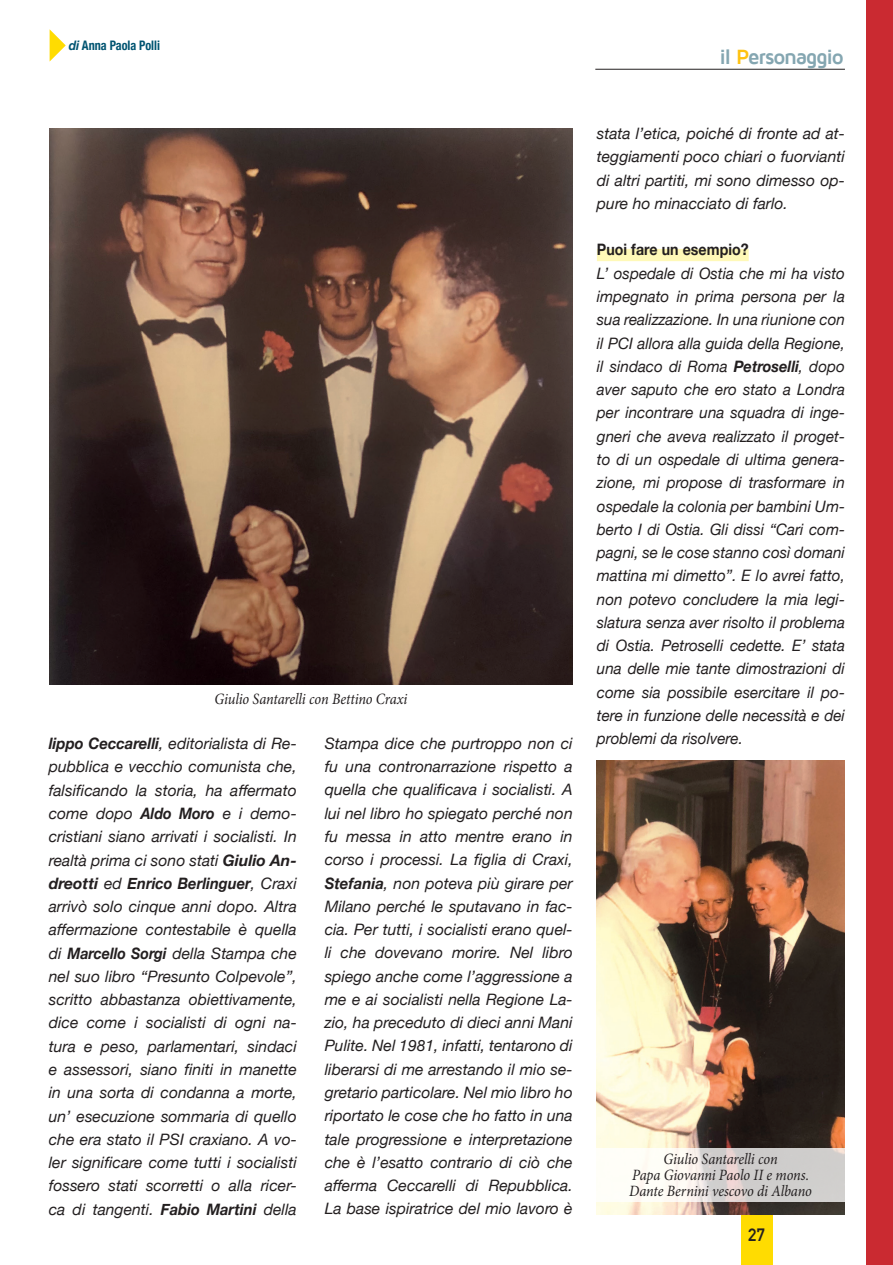
<style>
.page{position:relative;width:893px;height:1265px;background:#fff}
.page>*{position:absolute;margin:0;border:0;box-sizing:border-box;transform-origin:0 0}
.t1{font:700 21.18px "Maven Pro";letter-spacing:-.065em;color:#84a6b1}
.t2{font:700 17.5px "DIN Alternate";color:#231f20}
.t3{font:italic 15.75px/23.3px "Helvetica Neue";color:#231f20;text-align:justify}
.t4{font:italic 15.75px/15.8px "Minion Pro";letter-spacing:-.01em;color:#231f20;text-align:center;scale:.91 1}
.t5{font:700 15.75px "Helvetica Neue";letter-spacing:.005em;color:#231f20;scale:.9 1}
.t6{font:700 condensed 13.12px "Helvetica Neue";color:#005471;scale:.93 1}
.s1{font-style:italic;font-stretch:normal}
.s2{color:#fec210}
.s3{font-weight:700}
</style>
<div class="page">
<hr style="left:595px;top:69px;width:250px;height:1px;background:#231f20">
<svg style="left:50px;top:29px;width:16px;height:32px"></svg>
<div style="left:867px;top:0;width:26px;height:1265px;background:#ca2a31"></div>
<div style="left:597px;top:249px;width:152px;height:12px;background:#fff9b8"></div>
<div style="left:741px;top:1215px;width:31px;height:50px;background:#ffdc01"></div>
<img style="left:50px;top:129px;width:523px;height:556px">
<img style="left:596px;top:761px;width:248px;height:454px">
<svg style="left:596px;top:1149px;width:249px;height:53px"></svg>
<p class="t6" style="left:69px;top:34px;width:100px"><span class="s1">di</span> Anna Paola Polli</p>
<p class="t4" style="left:215px;top:691px;width:214px">Giulio Santarelli con Bettino Craxi</p>
<h1 class="t1" style="left:719px;top:45px;width:126px">il <span class="s2">P</span>ersonaggio</h1>
<p class="t3" style="left:597px;top:123px;width:250px">stata l’etica, poiché di fronte ad at&shy;teggiamenti poco chiari o fuorvianti di altri partiti, mi sono dimesso op&shy;pure ho minacciato di farlo.</p>
<p class="t5" style="left:597px;top:237px;width:170px">Puoi fare un esempio?</p>
<p class="t3" style="left:597px;top:262px;width:250px">L’ ospedale di Ostia che mi ha visto impegnato in prima persona per la sua realizzazione. In una riunione con il PCI allora alla guida della Regione, il sindaco di Roma <span class="s3">Petroselli</span>, dopo aver saputo che ero stato a Londra per incontrare una squadra di inge&shy;gneri che aveva realizzato il proget&shy;to di un ospedale di ultima genera&shy;zione, mi propose di trasformare in ospedale la colonia per bambini Um&shy;berto I di Ostia. Gli dissi “Cari com&shy;pagni, se le cose stanno così domani mattina mi dimetto”. E lo avrei fatto, non potevo concludere la mia legi&shy;slatura senza aver risolto il problema di Ostia. Petroselli cedette. E’ stata una delle mie tante dimostrazioni di come sia possibile esercitare il po&shy;tere in funzione delle necessità e dei</p>
<p class="t3" style="left:49px;top:733px;width:250px"><span class="s3">lippo Ceccarelli</span>, editorialista di Re&shy;pubblica e vecchio comunista che, falsificando la storia, ha affermato come dopo <span class="s3">Aldo Moro</span> e i demo&shy;cristiani siano arrivati i socialisti. In realtà prima ci sono stati <span class="s3">Giulio An&shy;dreotti</span> ed <span class="s3">Enrico Berlinguer</span>, Craxi arrivò solo cinque anni dopo. Altra affermazione contestabile è quella di <span class="s3">Marcello Sorgi</span> della Stampa che nel suo libro “Presunto Colpevole”, scritto abbastanza obiettivamente, dice come i socialisti di ogni na&shy;tura e peso, parlamentari, sindaci e assessori, siano finiti in manette in una sorta di condanna a morte, un’ esecuzione sommaria di quello che era stato il PSI craxiano. A vo&shy;ler significare come tutti i socialisti fossero stati scorretti o alla ricer&shy;ca di tangenti. <span class="s3">Fabio Martini</span> della</p>
<p class="t3" style="left:325px;top:733px;width:250px">Stampa dice che purtroppo non ci</p>
<p class="t3" style="left:597px;top:728px;width:147px">problemi da risolvere.</p>
<p class="t3" style="left:325px;top:756px;width:250px">fu una contronarrazione rispetto a quella che qualificava i socialisti. A lui nel libro ho spiegato perché non fu messa in atto mentre erano in corso i processi. La figlia di Craxi, <span class="s3">Stefania</span>, non poteva più girare per Milano perché le sputavano in fac&shy;cia. Per tutti, i socialisti erano quel&shy;li che dovevano morire. Nel libro spiego anche come l’aggressione a me e ai socialisti nella Regione La&shy;zio, ha preceduto di dieci anni Mani Pulite. Nel 1981, infatti, tentarono di liberarsi di me arrestando il mio se&shy;gretario particolare. Nel mio libro ho riportato le cose che ho fatto in una tale progressione e interpretazione che è l’esatto contrario di ciò che afferma Ceccarelli di Repubblica.<br>La base ispiratrice del mio lavoro è</p>
<p class="t4" style="left:629px;top:1151px;width:202px">Giulio Santarelli con<br>Papa Giovanni Paolo II e mons.<br>Dante Bernini vescovo di Albano</p>
<p class="t2" style="left:748px;top:1222px;width:18px">27</p>
</div>
